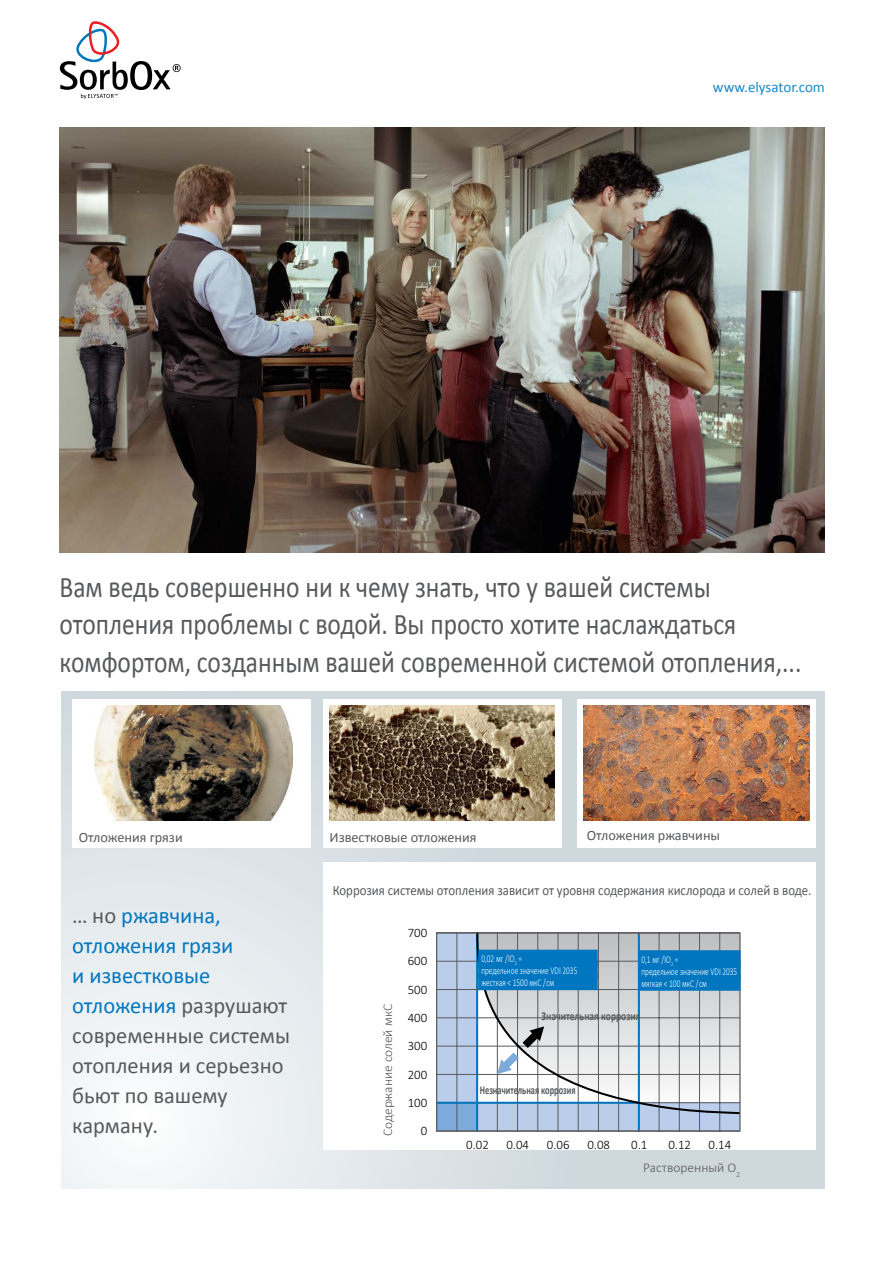
<style>
.page{position:relative;width:893px;height:1263px;background:#fff}
.page>*{position:absolute;margin:0;border:0;box-sizing:border-box;transform-origin:0 0}
.t1{font:30px/37.5px "Calibri";color:#58595b;scale:.85 1}
.t2{font:22.5px/30px "Calibri";color:#58595b}
.t3{font:15px "Calibri";color:#1a88c9}
.t4{font:14.25px "Calibri";color:#58595b;scale:.9 1}
.t5{font:14.25px "Calibri";color:#58595b}
.t6{font:300 13.5px "Calibri";color:#58595b}
.t7{font:300 12.9px/28.3px "Calibri";color:#000;text-align:justify}
.t8{font:700 12px "Calibri";color:#58595b;scale:.7 1}
.t9{font:700 12px "Calibri";color:#58595b;scale:.8 1}
.t10{font:300 10.5px/12px "Calibri";color:#fff;scale:.7 1}
.s1{color:#0076c0}
</style>
<div class="page">
<svg style="left:62px;top:691px;width:763px;height:497px"></svg>
<img style="left:60px;top:128px;width:765px;height:425px">
<div style="left:72px;top:699px;width:238px;height:149px;background:#fff"></div>
<div style="left:323px;top:699px;width:238px;height:149px;background:#fff"></div>
<div style="left:577px;top:699px;width:238px;height:149px;background:#fff"></div>
<img style="left:94px;top:706px;width:199px;height:115px">
<img style="left:330px;top:706px;width:225px;height:115px">
<img style="left:584px;top:706px;width:225px;height:115px">
<div style="left:323px;top:863px;width:492px;height:287px;background:#fff"></div>
<svg style="left:60px;top:21px;width:121px;height:78px"></svg>
<div style="left:437px;top:933px;width:40px;height:198px;background:#baceeb"></div>
<div style="left:437px;top:1103px;width:303px;height:28px;background:#baceeb"></div>
<div style="left:437px;top:1103px;width:40px;height:28px;background:#7caadb"></div>
<hr style="left:457px;top:933px;width:1px;height:198px;background:#58595b">
<hr style="left:476px;top:933px;width:2px;height:198px;background:#0076c0">
<hr style="left:497px;top:933px;width:1px;height:198px;background:#58595b">
<hr style="left:517px;top:933px;width:1px;height:198px;background:#58595b">
<hr style="left:537px;top:933px;width:1px;height:198px;background:#58595b">
<hr style="left:558px;top:933px;width:1px;height:198px;background:#58595b">
<hr style="left:578px;top:933px;width:1px;height:198px;background:#58595b">
<hr style="left:598px;top:933px;width:1px;height:198px;background:#58595b">
<hr style="left:618px;top:933px;width:1px;height:198px;background:#58595b">
<hr style="left:638px;top:933px;width:2px;height:198px;background:#0076c0">
<hr style="left:659px;top:933px;width:1px;height:198px;background:#58595b">
<hr style="left:679px;top:933px;width:1px;height:198px;background:#58595b">
<hr style="left:699px;top:933px;width:1px;height:198px;background:#58595b">
<hr style="left:719px;top:933px;width:1px;height:198px;background:#58595b">
<hr style="left:437px;top:1074px;width:303px;height:1px;background:#58595b">
<hr style="left:437px;top:1046px;width:303px;height:1px;background:#58595b">
<hr style="left:437px;top:1017px;width:303px;height:1px;background:#58595b">
<hr style="left:437px;top:989px;width:303px;height:1px;background:#58595b">
<hr style="left:437px;top:961px;width:303px;height:1px;background:#58595b">
<hr style="left:437px;top:1102px;width:202px;height:2px;background:#0076c0">
<svg style="left:475px;top:934px;width:264px;height:181px"></svg>
<svg style="left:497px;top:1026px;width:47px;height:48px"></svg>
<div style="left:436px;top:932px;width:305px;height:200px;border:1px solid #58595b"></div>
<div style="left:478px;top:950px;width:120px;height:16px;background:#0076c0"></div>
<div style="left:478px;top:962px;width:120px;height:16px;background:#0076c0"></div>
<div style="left:478px;top:974px;width:120px;height:16px;background:#0076c0"></div>
<div style="left:638px;top:950px;width:102px;height:17px;background:#0076c0"></div>
<div style="left:638px;top:962px;width:102px;height:17px;background:#0076c0"></div>
<div style="left:638px;top:974px;width:102px;height:17px;background:#0076c0"></div>
<p class="t3" style="left:713px;top:78px;width:113px">www.elysator.com</p>
<p class="t1" style="left:60px;top:568px;width:874px">Вам ведь совершенно ни к чему знать, что у вашей системы отопления проблемы с водой. Вы просто хотите наслаждаться комфортом, созданным вашей современной системой отопления,...</p>
<p class="t5" style="left:79px;top:828px;width:106px">Отложения грязи</p>
<p class="t2" style="left:72px;top:901px;width:219px">… но <span class="s1">ржавчина, отложения грязи<br>и известковые отложения</span> разрушают современные системы отопления и серьезно бьют по вашему карману.</p>
<p class="t5" style="left:330px;top:828px;width:149px">Известковые отложения</p>
<p class="t5" style="left:587px;top:826px;width:135px">Отложения ржавчины</p>
<p class="t4" style="left:333px;top:881px;width:533px">Коррозия системы отопления зависит от уровня содержания кислорода и солей в воде.</p>
<p class="t6" style="left:379px;top:1136px;width:134px;rotate:-90deg">Cодержание солей мкС</p>
<p class="t7" style="left:408px;top:918px;width:21px">700<br>600<br>500<br>400<br>300<br>200</p>
<p class="t7" style="left:408px;top:1088px;width:21px">100</p>
<p class="t7" style="left:421px;top:1116px;width:8px">0</p>
<p class="t10" style="left:481px;top:952px;width:139px">0,02 мг / lO<sub>2</sub> =<br>предельное значение VDI 2035 жесткая &lt; 1500 мкС / см</p>
<p class="t10" style="left:641px;top:953px;width:138px">0,1 мг / lO<sub>2</sub> =<br>предельное значение VDI 2035 мягкая &lt; 100 мкС / см</p>
<p class="t9" style="left:541px;top:1008px;width:125px">Значительная коррозия</p>
<p class="t8" style="left:480px;top:1083px;width:138px">Незначительная коррозия</p>
<p class="t7" style="left:466px;top:1130px;width:24px">0.02</p>
<p class="t7" style="left:506px;top:1130px;width:24px">0.04</p>
<p class="t7" style="left:547px;top:1130px;width:24px">0.06</p>
<p class="t7" style="left:587px;top:1130px;width:24px">0.08</p>
<p class="t7" style="left:631px;top:1130px;width:18px">0.1</p>
<p class="t7" style="left:668px;top:1130px;width:24px">0.12</p>
<p class="t7" style="left:709px;top:1130px;width:24px">0.14</p>
<p class="t6" style="left:643px;top:1159px;width:98px">Растворенный O<sub>2</sub></p>
</div>
